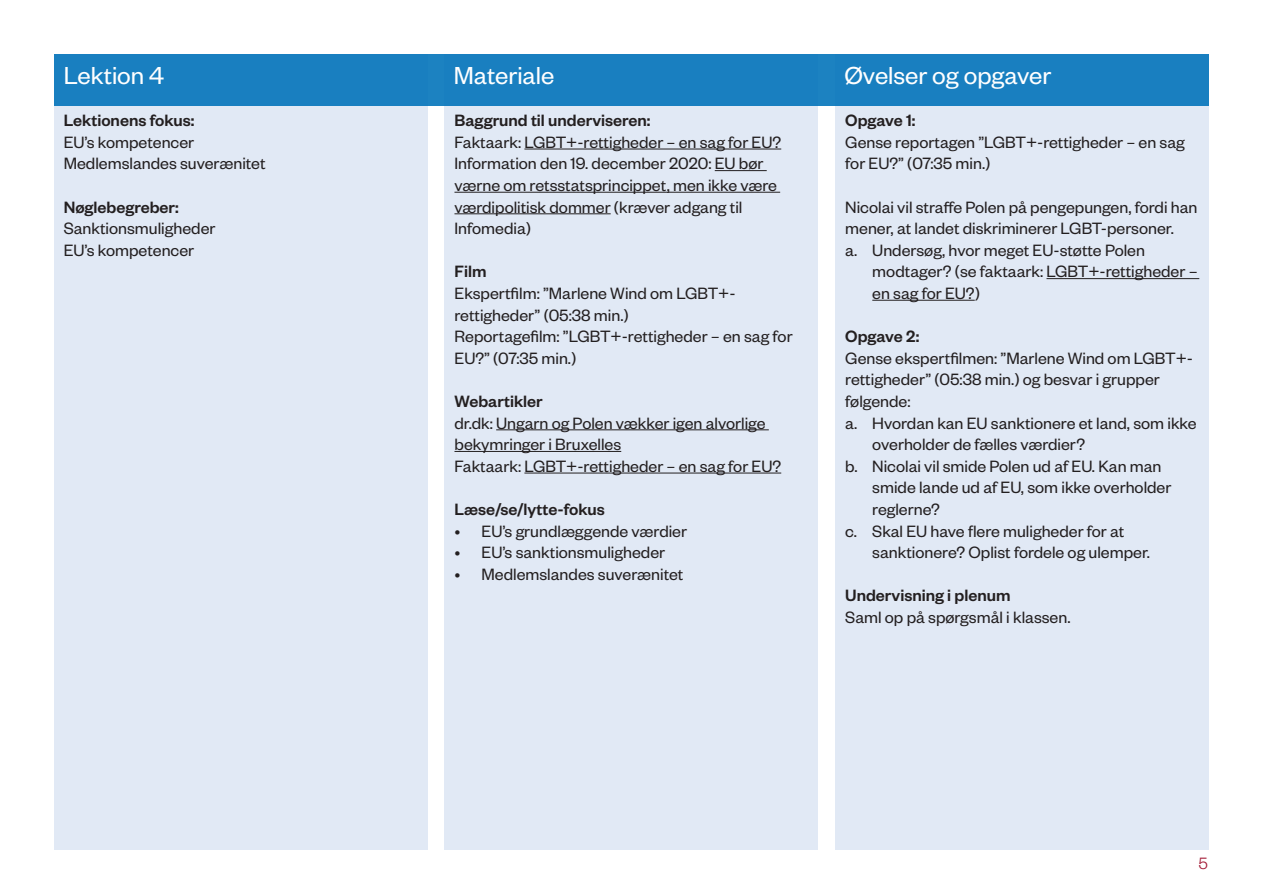
<style>
.page{position:relative;width:1263px;height:893px;background:#fff}
.page>*{position:absolute;margin:0;border:0;box-sizing:border-box;transform-origin:0 0}
.t1{font:27px "Founders Grotesk";color:#fff}
.Afsnitsformat_1{font:18px/21.6px "Founders Grotesk";color:#231f20}
.t2{font:500 18px "Founders Grotesk";color:#231f20}
.t3{font:300 18px "Founders Grotesk";color:#a31c37}
</style>
<div class="page">
<div style="left:445px;top:54px;width:373px;height:795px;background:#e1e9f5"></div>
<div style="left:836px;top:54px;width:373px;height:795px;background:#e1e9f5"></div>
<div style="left:54px;top:54px;width:373px;height:795px;background:#e1e9f5"></div>
<div style="left:54px;top:54px;width:1155px;height:51px;background:#197fc0"></div>
<hr style="left:1046px;top:278px;width:153px;height:1px;background:#231f20">
<hr style="left:872px;top:300px;width:103px;height:1px;background:#231f20">
<hr style="left:524px;top:149px;width:257px;height:1px;background:#231f20">
<hr style="left:715px;top:170px;width:52px;height:1px;background:#231f20">
<hr style="left:454px;top:192px;width:326px;height:1px;background:#231f20">
<hr style="left:454px;top:213px;width:157px;height:1px;background:#231f20">
<hr style="left:496px;top:429px;width:273px;height:1px;background:#231f20">
<hr style="left:454px;top:451px;width:167px;height:1px;background:#231f20">
<hr style="left:524px;top:473px;width:257px;height:1px;background:#231f20">
<p class="t1" style="left:64px;top:59px;width:102px">Lektion 4</p>
<p class="t1" style="left:454px;top:59px;width:102px">Materiale</p>
<p class="t1" style="left:844px;top:59px;width:209px">Øvelser og opgaver</p>
<p class="t2" style="left:64px;top:109px;width:132px">Lektionens fokus:</p>
<p class="Afsnitsformat_1" style="left:64px;top:130px;width:132px">EU’s kompetencer</p>
<p class="Afsnitsformat_1" style="left:64px;top:152px;width:203px">Medlemslandes suverænitet</p>
<p class="t2" style="left:64px;top:196px;width:117px">Nøglebegreber:</p>
<p class="Afsnitsformat_1" style="left:64px;top:217px;width:153px">Sanktionsmuligheder</p>
<p class="Afsnitsformat_1" style="left:64px;top:238px;width:132px">EU’s kompetencer</p>
<p class="t2" style="left:845px;top:109px;width:72px">Opgave 1:</p>
<p class="Afsnitsformat_1" style="left:845px;top:130px;width:341px">Gense reportagen ”LGBT+-rettigheder – en sag for EU?” (07:35 min.)</p>
<p class="Afsnitsformat_1" style="left:845px;top:195px;width:354px">Nicolai vil straffe Polen på pengepungen, fordi han mener, at landet diskriminerer LGBT-personer.</p>
<p class="Afsnitsformat_1" style="left:872px;top:238px;width:327px;text-indent:-27px">a. Undersøg, hvor meget EU-støtte Polen modtager? (se faktaark: LGBT+-rettigheder – en sag for EU?)</p>
<p class="t2" style="left:845px;top:325px;width:75px">Opgave 2:</p>
<p class="Afsnitsformat_1" style="left:845px;top:346px;width:349px">Gense ekspertfilmen: ”Marlene Wind om LGBT+- rettigheder” (05:38 min.) og besvar i grupper følgende:</p>
<p class="Afsnitsformat_1" style="left:872px;top:411px;width:326px;text-indent:-27px">a. Hvordan kan EU sanktionere et land, som ikke overholder de fælles værdier?</p>
<p class="Afsnitsformat_1" style="left:872px;top:454px;width:301px;text-indent:-27px">b. Nicolai vil smide Polen ud af EU. Kan man smide lande ud af EU, som ikke overholder reglerne?</p>
<p class="Afsnitsformat_1" style="left:872px;top:519px;width:279px;text-indent:-27px">c. Skal EU have flere muligheder for at sanktionere? Oplist fordele og ulemper.</p>
<p class="t2" style="left:845px;top:584px;width:167px">Undervisning i plenum</p>
<p class="Afsnitsformat_1" style="left:845px;top:606px;width:227px">Saml op på spørgsmål i klassen.</p>
<p class="t2" style="left:454px;top:109px;width:197px">Baggrund til underviseren:</p>
<p class="Afsnitsformat_1" style="left:454px;top:130px;width:328px">Faktaark: LGBT+-rettigheder – en sag for EU?</p>
<p class="Afsnitsformat_1" style="left:454px;top:152px;width:324px">Information den 19. december 2020: EU bør værne om retsstatsprincippet, men ikke være værdipolitisk dommer (kræver adgang til Infomedia)</p>
<p class="t2" style="left:454px;top:260px;width:33px">Film</p>
<p class="Afsnitsformat_1" style="left:454px;top:282px;width:283px">Ekspertfilm: ”Marlene Wind om LGBT+- rettigheder” (05:38 min.)</p>
<p class="Afsnitsformat_1" style="left:454px;top:325px;width:340px">Reportagefilm: ”LGBT+-rettigheder – en sag for<br>EU?” (07:35 min.)</p>
<p class="t2" style="left:454px;top:390px;width:90px">Webartikler</p>
<p class="Afsnitsformat_1" style="left:454px;top:411px;width:313px">dr.dk: Ungarn og Polen vækker igen alvorlige bekymringer i Bruxelles</p>
<p class="Afsnitsformat_1" style="left:454px;top:454px;width:328px">Faktaark: LGBT+-rettigheder – en sag for EU?</p>
<p class="t2" style="left:454px;top:498px;width:152px">Læse/se/lytte-fokus</p>
<p class="Afsnitsformat_1" style="left:454px;top:519px;width:234px">• EU’s grundlæggende værdier</p>
<p class="Afsnitsformat_1" style="left:454px;top:541px;width:212px">• EU’s sanktionsmuligheder</p>
<p class="Afsnitsformat_1" style="left:454px;top:562px;width:230px">• Medlemslandes suverænitet</p>
<p class="t3" style="left:1198px;top:852px;width:11px">5</p>
</div>
